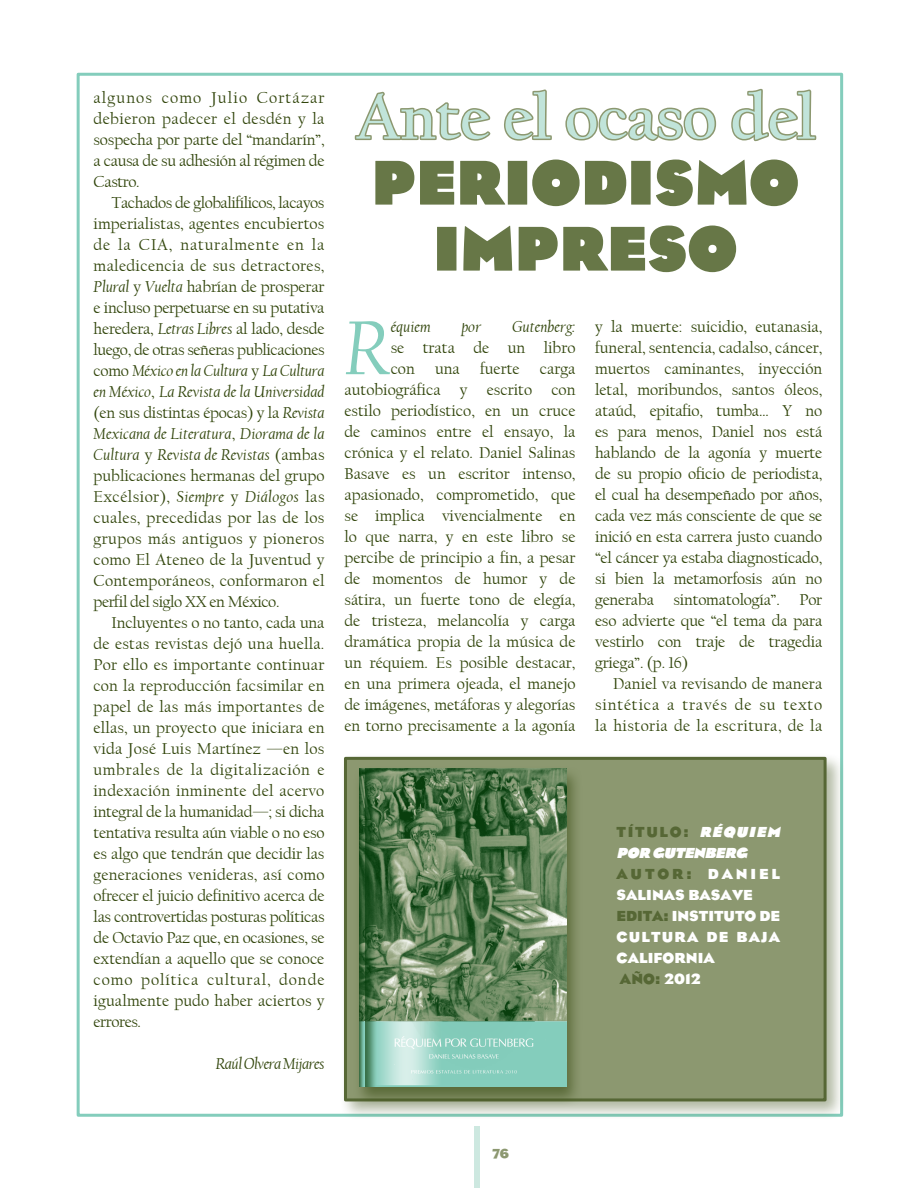
<style>
.page{position:relative;width:918px;height:1188px;background:#fff}
.page>*{position:absolute;margin:0;border:0;box-sizing:border-box;transform-origin:0 0}
.capitular{font:italic 79.5px "Californian FB";color:#84cdbc}
.t1{font:900 64.5px/66px "Eagle";letter-spacing:-.005em;color:#677747;text-align:center}
.capitular-2{font:16.5px/21px "Californian FB";color:#31450b;text-align:justify}
.capitular-3{font:italic 16.5px "Californian FB";letter-spacing:-.03em;color:#31450b}
.t2{font:700 15px/21px "Eagle";letter-spacing:.005em;color:#fff}
.t3{font:italic 900 15px/21px "Eagle";color:#fff}
.t4{font:700 15px "Eagle";letter-spacing:.005em;color:#566735}
.t5{font:700 13.5px "Eagle";color:#8c9870}
.s1{font-style:italic}
.s2{font-family:"Californian FB";font-weight:700;color:#c1e4da}
.s3{font-weight:700;font-style:normal;color:#566735}
.s4{color:#566735}
.s5{color:#fff}
</style>
<div class="page">
<div style="left:474px;top:1126px;width:6px;height:62px;background:#cde8e0"></div>
<div style="left:340px;top:753px;width:506px;height:367px;background:#31450b;opacity:.38"></div>
<div style="left:344px;top:757px;width:483px;height:344px;background:#8c9870;border:3px solid #566735"></div>
<svg style="left:354px;top:91px;width:137px;height:50px"></svg>
<svg style="left:504px;top:89px;width:48px;height:52px"></svg>
<svg style="left:565px;top:107px;width:152px;height:34px"></svg>
<svg style="left:730px;top:72px;width:88px;height:70px"></svg>
<div style="left:353px;top:766px;width:230px;height:342px;background:#31450b;opacity:.54"></div>
<img style="left:359px;top:768px;width:208px;height:319px">
<p class="capitular-2" style="left:94px;top:87px;width:233px">algunos como Julio Cortázar debieron padecer el desdén y la sospecha por parte del “mandarín”, a causa de su adhesión al régimen de Castro.</p>
<p class="capitular-2" style="left:94px;top:192px;width:233px;text-indent:18px">Tachados de globalifílicos, lacayos imperialistas, agentes encubiertos de la CIA, naturalmente en la maledicencia de sus detractores, <span class="s1">Plural</span> y <span class="s1">Vuelta</span> habrían de prosperar e incluso perpetuarse en su putativa heredera, <span class="s1">Letras Libres</span> al lado, desde luego, de otras señeras publicaciones como <span class="s1">México en la Cultura</span> y <span class="s1">La Cultura en México</span>, <span class="s1">La Revista de la Universidad </span>(en sus distintas épocas) y la <span class="s1">Revista Mexicana de Literatura</span>, <span class="s1">Diorama de la Cultura</span> y <span class="s1">Revista de Revistas</span> (ambas publicaciones hermanas del grupo Excélsior), <span class="s1">Siempre</span> y <span class="s1">Diálogos</span> las cuales, precedidas por las de los grupos más antiguos y pioneros como El Ateneo de la Juventud y Contemporáneos, conformaron el perfil del siglo XX en México.</p>
<p class="capitular-2" style="left:94px;top:612px;width:233px;text-indent:18px">Incluyentes o no tanto, cada una de estas revistas dejó una huella.<br>Por ello es importante continuar con la reproducción facsimilar en papel de las más importantes de ellas, un proyecto que iniciara en vida José Luis Martínez —en los umbrales de la digitalización e indexación inminente del acervo integral de la humanidad—; si dicha tentativa resulta aún viable o no eso es algo que tendrán que decidir las generaciones venideras, así como ofrecer el juicio definitivo acerca de las controvertidas posturas políticas de Octavio Paz que, en ocasiones, se extendían a aquello que se conoce como política cultural, donde igualmente pudo haber aciertos y errores.</p>
<p class="capitular-3" style="left:216px;top:1054px;width:110px">Raúl Olvera Mijares</p>
<p class="t1" style="left:356px;top:84px;width:461px"><span class="s2">Ante el ocaso del<br></span>PERIODISMO<br>IMPRESO</p>
<p class="capitular-2" style="left:345px;top:317px;width:233px;text-align:right"><span class="s1">Gutenberg:<br></span>se trata de un libro<br>con una fuerte carga autobiográfica y escrito con estilo periodístico, en un cruce de caminos entre el ensayo, la crónica y el relato. Daniel Salinas<br>Basave es un escritor intenso, apasionado, comprometido, que se implica vivencialmente en lo que narra, y en este libro se percibe de principio a fin, a pesar de momentos de humor y de sátira, un fuerte tono de elegía, de tristeza, melancolía y carga dramática propia de la música de un réquiem. Es posible destacar, en una primera ojeada, el manejo de imágenes, metáforas y alegorías en torno precisamente a la agonía</p>
<p class="capitular-2" style="left:595px;top:316px;width:229px">y la muerte: suicidio, eutanasia, funeral, sentencia, cadalso, cáncer, muertos caminantes, inyección letal, moribundos, santos óleos, ataúd, epitafio, tumba… Y no es para menos, Daniel nos está hablando de la agonía y muerte de su propio oficio de periodista, el cual ha desempeñado por años, cada vez más consciente de que se inició en esta carrera justo cuando “el cáncer ya estaba diagnosticado, si bien la metamorfosis aún no generaba sintomatología”. Por eso advierte que “el tema da para vestirlo con traje de tragedia griega”. (p. 16)</p>
<p class="capitular" style="left:345px;top:304px;width:48px">R</p>
<p class="capitular-3" style="left:391px;top:318px;width:42px">équiem</p>
<p class="capitular-3" style="left:462px;top:318px;width:21px">por</p>
<p class="capitular-2" style="left:595px;top:673px;width:229px;text-indent:18px">Daniel va revisando de manera sintética a través de su texto la historia de la escritura, de la</p>
<p class="t3" style="left:617px;top:822px;width:169px"><span class="s3">TÍTULO:</span> RÉQUIEM<br>POR GUTENBERG</p>
<p class="t2" style="left:617px;top:864px;width:165px"><span class="s4">AUTOR:</span> DANIEL<br>SALINAS BASAVE</p>
<p class="t2" style="left:617px;top:906px;width:165px;text-align:justify"><span class="s4">EDITA:</span> INSTITUTO DE CULTURA DE BAJA CALIFORNIA</p>
<p class="t4" style="left:620px;top:971px;width:82px">AÑO: <span class="s5">2012</span></p>
<p class="t5" style="left:492px;top:1146px;width:18px">76</p>
</div>
